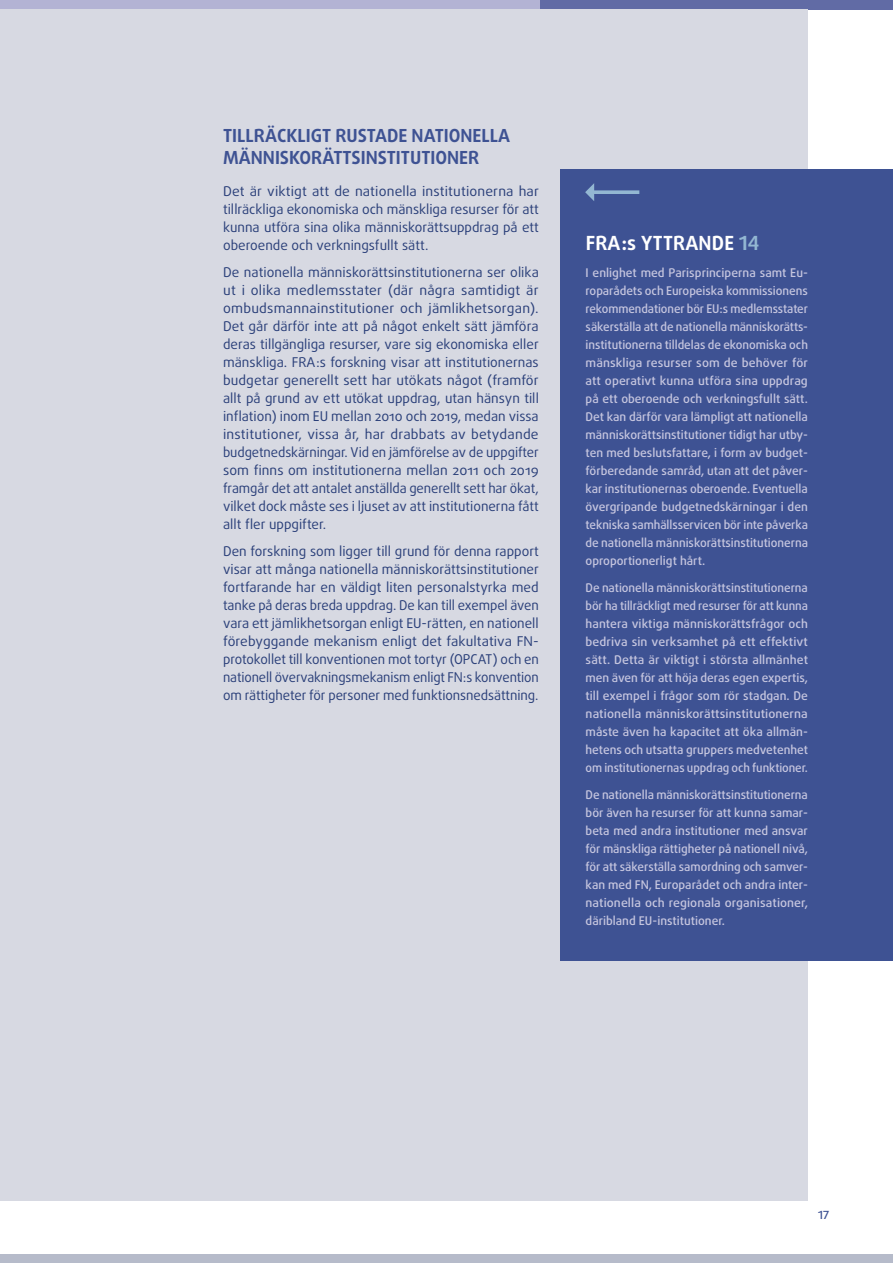
<style>
.page{position:relative;width:893px;height:1263px;background:#fff}
.page>*{position:absolute;margin:0;border:0;box-sizing:border-box;transform-origin:0 0}
.FRA_opinion_title{font:700 19.5px "Daxline Pro";letter-spacing:.01em;color:#fff}
.t1{font:700 18px/22.5px "Daxline Pro";color:#3e5293}
.body_text{font:13.5px/18px "Daxline Pro";color:#2a3f79;text-align:justify}
.FRA_opinion_text{font:500 12px/18px "Daxline Pro";letter-spacing:-.005em;color:#c6c6df;text-align:justify}
.t2{font:500 11.25px "Daxline Pro";color:#3e5293}
.s1{color:#93b7d2}
</style>
<div class="page">
<div style="left:0;top:1254px;width:893px;height:9px;background:#b6bbca"></div>
<div style="left:540px;top:0;width:353px;height:10px;background:#616ba5"></div>
<div style="left:0;top:0;width:540px;height:10px;background:#b3b3d4"></div>
<div style="left:0;top:9px;width:808px;height:1192px;background:#d7d9e2"></div>
<div style="left:560px;top:169px;width:333px;height:792px;background:#3e5293"></div>
<svg style="left:585px;top:183px;width:54px;height:18px"></svg>
<p class="t1" style="left:223px;top:124px;width:289px">TILLRÄCKLIGT RUSTADE NATIONELLA<br>MÄNNISKORÄTTSINSTITUTIONER</p>
<p class="body_text" style="left:223px;top:182px;width:317px">Det är viktigt att de nationella institutionerna har tillräckliga ekonomiska och mänskliga resurser för att kunna utföra sina olika människorättsuppdrag på ett oberoende och verkningsfullt sätt.</p>
<p class="body_text" style="left:223px;top:263px;width:317px">De nationella människorättsinstitutionerna ser olika ut i olika medlemsstater (där några samtidigt är ombudsmannainstitutioner och jämlikhetsorgan).<br>Det går därför inte att på något enkelt sätt jämföra deras tillgängliga resurser, vare sig ekonomiska eller mänskliga. FRA:s forskning visar att institutionernas budgetar generellt sett har utökats något (framför allt på grund av ett utökat uppdrag, utan hänsyn till inflation) inom EU mellan 2010 och 2019, medan vissa institutioner, vissa år, har drabbats av betydande budgetnedskärningar. Vid en jämförelse av de uppgifter som finns om institutionerna mellan 2011 och 2019 framgår det att antalet anställda generellt sett har ökat, vilket dock måste ses i ljuset av att institutionerna fått allt fler uppgifter.</p>
<p class="body_text" style="left:223px;top:542px;width:317px">Den forskning som ligger till grund för denna rapport visar att många nationella människorättsinstitutioner fortfarande har en väldigt liten personalstyrka med tanke på deras breda uppdrag. De kan till exempel även vara ett jämlikhetsorgan enligt EU-rätten, en nationell förebyggande mekanism enligt det fakultativa FN&shy;protokollet till konventionen mot tortyr (OPCAT) och en nationell övervakningsmekanism enligt FN:s konvention om rättigheter för personer med funktionsnedsättning.</p>
<p class="FRA_opinion_title" style="left:586px;top:230px;width:175px">FRA:s YTTRANDE <span class="s1">14</span></p>
<p class="FRA_opinion_text" style="left:586px;top:263px;width:224px;text-align:left">I enlighet med Parisprinciperna samt Eu&shy;roparådets och Europeiska kommissionens rekommendationer bör EU:s medlemsstater säkerställa att de nationella människorätts&shy;institutionerna tilldelas de ekonomiska och mänskliga resurser som de behöver för att operativt kunna utföra sina uppdrag på ett oberoende och verkningsfullt sätt.<br>Det kan därför vara lämpligt att nationella människorättsinstitutioner tidigt har utby&shy;ten med beslutsfattare, i form av budget&shy;förberedande samråd, utan att det påver&shy;kar institutionernas oberoende. Eventuella övergripande budgetnedskärningar i den tekniska samhällsservicen bör inte påverka de nationella människorättsinstitutionerna oproportionerligt hårt.</p>
<p class="FRA_opinion_text" style="left:586px;top:578px;width:224px">De nationella människorättsinstitutionerna bör ha tillräckligt med resurser för att kunna hantera viktiga människorättsfrågor och bedriva sin verksamhet på ett effektivt sätt. Detta är viktigt i största allmänhet men även för att höja deras egen expertis, till exempel i frågor som rör stadgan. De nationella människorättsinstitutionerna måste även ha kapacitet att öka allmän&shy;hetens och utsatta gruppers medvetenhet om institutionernas uppdrag och funktioner.</p>
<p class="FRA_opinion_text" style="left:586px;top:785px;width:224px">De nationella människorättsinstitutionerna bör även ha resurser för att kunna samar&shy;beta med andra institutioner med ansvar för mänskliga rättigheter på nationell nivå, för att säkerställa samordning och samver&shy;kan med FN, Europarådet och andra inter&shy;nationella och regionala organisationer, däribland EU-institutioner.</p>
<p class="t2" style="left:818px;top:1207px;width:13px">17</p>
</div>
